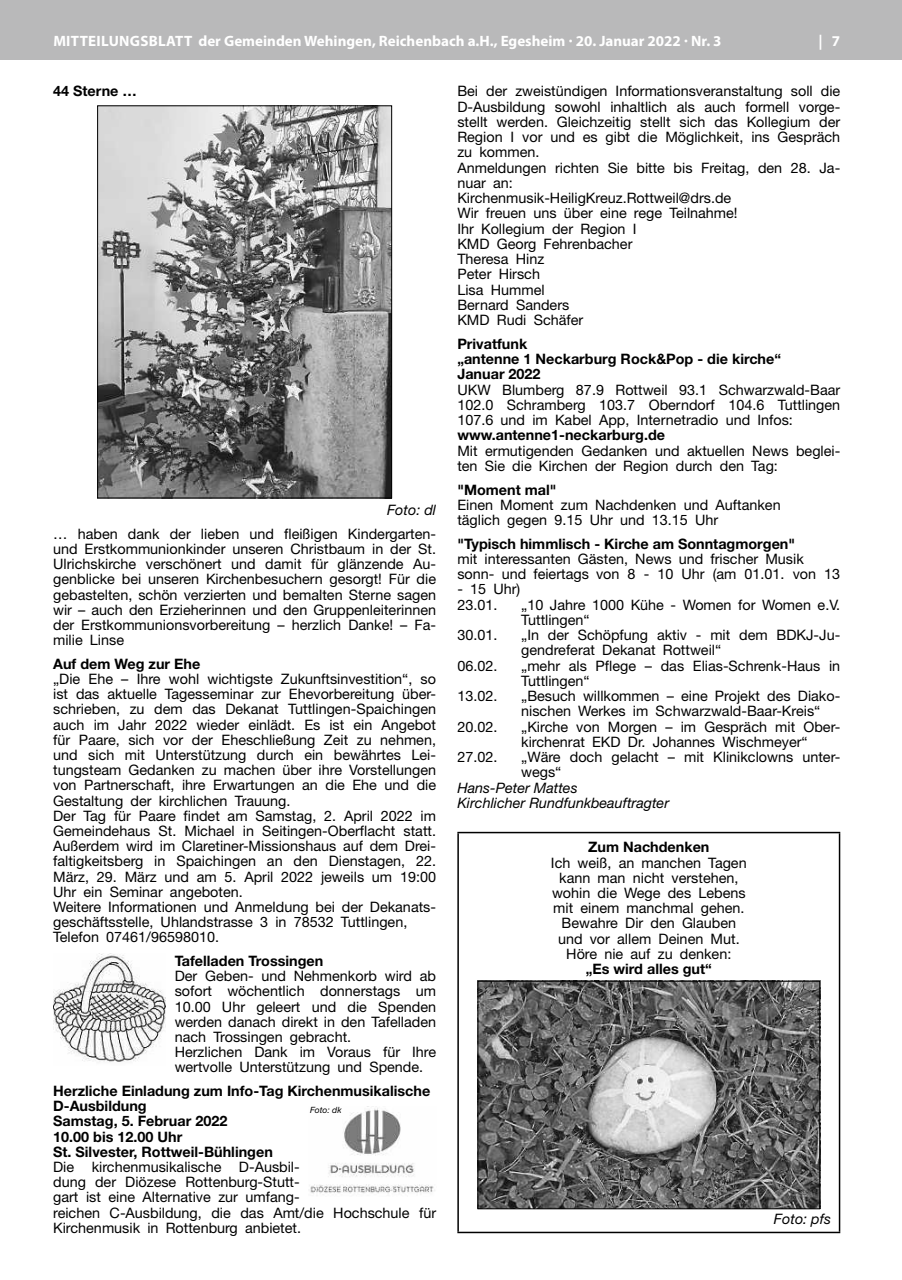
<style>
.page{position:relative;width:902px;height:1280px;background:#fff}
.page>*{position:absolute;margin:0;border:0;box-sizing:border-box;transform-origin:0 0}
.t1{font:700 15px "Myriad Pro";color:#fff}
.t2{font:14.4px/15.1px "Helvetica Neue";color:#000}
.t3{font:700 14.4px/15.1px "Helvetica Neue";color:#000}
.t4{font:italic 14.4px/15.3px "Helvetica Neue";color:#000}
.t5{font:italic 8.55px "Helvetica Neue";color:#000}
</style>
<div class="page">
<div style="left:0;top:0;width:901px;height:60px;background:#b9b9ba"></div>
<img style="left:99px;top:108px;width:291px;height:388px">
<div style="left:97px;top:106px;width:295px;height:392px;border:1px solid #000"></div>
<img style="left:53px;top:953px;width:113px;height:109px">
<img style="left:310px;top:1108px;width:125px;height:86px">
<hr style="left:457px;top:832px;width:383px;height:1px;background:#000">
<hr style="left:457px;top:833px;width:2px;height:399px;background:#000">
<hr style="left:838px;top:833px;width:2px;height:399px;background:#000">
<hr style="left:457px;top:1232px;width:383px;height:1px;background:#000">
<img style="left:479px;top:983px;width:338px;height:224px">
<div style="left:477px;top:981px;width:342px;height:228px;border:1px solid #000"></div>
<p class="t1" style="left:53px;top:31px;width:669px">MITTeIluNgSblATT der gemeinden Wehingen, Reichenbach a.H., egesheim · 20. Januar 2022 · Nr. 3</p>
<p class="t1" style="left:818px;top:31px;width:23px">| 7</p>
<p class="t3" style="left:53px;top:83px;width:85px">44 Sterne …</p>
<p class="t2" style="left:457px;top:83px;width:384px">Bei der zweistündigen Informationsveranstaltung soll die<br>D-Ausbildung sowohl inhaltlich als auch formell vorge&shy;stellt werden. Gleichzeitig stellt sich das Kollegium der<br>Region I vor und es gibt die Möglichkeit, ins Gespräch zu kommen.<br>Anmeldungen richten Sie bitte bis Freitag, den 28. Ja&shy;nuar an:<br>Kirchenmusik-HeiligKreuz.Rottweil@drs.de<br>Wir freuen uns über eine rege Teilnahme!<br>Ihr Kollegium der Region I<br>KMD Georg Fehrenbacher<br>Theresa Hinz<br>Peter Hirsch<br>Lisa Hummel<br>Bernard Sanders<br>KMD Rudi Schäfer</p>
<p class="t3" style="left:457px;top:336px;width:325px">Privatfunk<br>„antenne 1 Neckarburg Rock&amp;Pop - die kirche“<br>Januar 2022</p>
<p class="t2" style="left:457px;top:382px;width:384px;text-align:justify">UKW Blumberg 87.9 Rottweil 93.1 Schwarzwald-Baar 102.0 Schramberg 103.7 Oberndorf 104.6 Tuttlingen 107.6 und im Kabel App, Internetradio und Infos:</p>
<p class="t3" style="left:457px;top:427px;width:209px">www.antenne1-neckarburg.de</p>
<p class="t2" style="left:457px;top:442px;width:384px">Mit ermutigenden Gedanken und aktuellen News beglei&shy;ten Sie die Kirchen der Region durch den Tag:</p>
<p class="t3" style="left:457px;top:481px;width:101px">"Moment mal"</p>
<p class="t2" style="left:457px;top:497px;width:325px">Einen Moment zum Nachdenken und Auftanken täglich gegen 9.15 Uhr und 13.15 Uhr</p>
<p class="t3" style="left:457px;top:536px;width:339px">"Typisch himmlisch - Kirche am Sonntagmorgen"</p>
<p class="t2" style="left:457px;top:551px;width:384px">mit interessanten Gästen, News und frischer Musik sonn- und feiertags von 8 - 10 Uhr (am 01.01. von 13</p>
<p class="t2" style="left:457px;top:581px;width:64px">- 15 Uhr)<br>23.01.</p>
<p class="t4" style="left:387px;top:502px;width:51px">Foto: dl</p>
<p class="t2" style="left:53px;top:526px;width:384px;text-align:justify">… haben dank der lieben und fleißigen Kindergarten&shy;und Erstkommunionkinder unseren Christbaum in der St.<br>Ulrichskirche verschönert und damit für glänzende Au&shy;genblicke bei unseren Kirchenbesuchern gesorgt! Für die gebastelten, schön verzierten und bemalten Sterne sagen wir – auch den Erzieherinnen und den Gruppenleiterinnen der Erstkommunionsvorbereitung – herzlich Danke! – Fa&shy;milie Linse</p>
<p class="t3" style="left:53px;top:656px;width:149px">Auf dem Weg zur Ehe</p>
<p class="t2" style="left:53px;top:671px;width:384px">„Die Ehe – Ihre wohl wichtigste Zukunftsinvestition“, so ist das aktuelle Tagesseminar zur Ehevorbereitung über&shy;schrieben, zu dem das Dekanat Tuttlingen-Spaichingen auch im Jahr 2022 wieder einlädt. Es ist ein Angebot für Paare, sich vor der Eheschließung Zeit zu nehmen, und sich mit Unterstützung durch ein bewährtes Lei&shy;tungsteam Gedanken zu machen über ihre Vorstellungen von Partnerschaft, ihre Erwartungen an die Ehe und die Gestaltung der kirchlichen Trauung.<br>Der Tag für Paare findet am Samstag, 2. April 2022 im Gemeindehaus St. Michael in Seitingen-Oberflacht statt.<br>Außerdem wird im Claretiner-Missionshaus auf dem Drei&shy;faltigkeitsberg in Spaichingen an den Dienstagen, 22.<br>März, 29. März und am 5. April 2022 jeweils um 19:00<br>Uhr ein Seminar angeboten.<br>Weitere Informationen und Anmeldung bei der Dekanats&shy;geschäftsstelle, Uhlandstrasse 3 in 78532 Tuttlingen, Telefon 07461/96598010.</p>
<p class="t3" style="left:175px;top:953px;width:150px">Tafelladen Trossingen</p>
<p class="t2" style="left:175px;top:968px;width:263px">Der Geben- und Nehmenkorb wird ab sofort wöchentlich donnerstags um 10.00 Uhr geleert und die Spenden werden danach direkt in den Tafelladen nach Trossingen gebracht.<br>Herzlichen Dank im Voraus für Ihre wertvolle Unterstützung und Spende.</p>
<p class="t5" style="left:310px;top:1105px;width:33px">Foto: dk</p>
<p class="t2" style="left:521px;top:597px;width:320px">„10 Jahre 1000 Kühe - Women for Women e.V.<br>Tuttlingen“</p>
<p class="t2" style="left:457px;top:627px;width:42px">30.01.</p>
<p class="t2" style="left:521px;top:627px;width:320px">„In der Schöpfung aktiv - mit dem BDKJ-Ju&shy;gendreferat Dekanat Rottweil“</p>
<p class="t2" style="left:457px;top:658px;width:42px">06.02.</p>
<p class="t2" style="left:521px;top:658px;width:320px">„mehr als Pflege – das Elias-Schrenk-Haus in<br>Tuttlingen“</p>
<p class="t2" style="left:457px;top:688px;width:42px">13.02.</p>
<p class="t2" style="left:521px;top:688px;width:320px">„Besuch willkommen – eine Projekt des Diako&shy;nischen Werkes im Schwarzwald-Baar-Kreis“</p>
<p class="t2" style="left:457px;top:719px;width:42px">20.02.</p>
<p class="t2" style="left:521px;top:719px;width:320px">„Kirche von Morgen – im Gespräch mit Ober&shy;kirchenrat EKD Dr. Johannes Wischmeyer“</p>
<p class="t2" style="left:457px;top:749px;width:42px">27.02.</p>
<p class="t2" style="left:521px;top:749px;width:320px">„Wäre doch gelacht – mit Klinikclowns unter&shy;wegs“</p>
<p class="t4" style="left:457px;top:780px;width:213px">Hans-Peter Mattes<br>Kirchlicher Rundfunkbeauftragter</p>
<p class="t3" style="left:588px;top:839px;width:123px">Zum Nachdenken</p>
<p class="t2" style="left:551px;top:855px;width:197px;text-align:center">Ich weiß, an manchen Tagen kann man nicht verstehen, wohin die Wege des Lebens mit einem manchmal gehen.<br>Bewahre Dir den Glauben und vor allem Deinen Mut.<br>Höre nie auf zu denken:</p>
<p class="t3" style="left:585px;top:961px;width:128px">„Es wird alles gut“</p>
<p class="t3" style="left:53px;top:1083px;width:378px">Herzliche Einladung zum Info-Tag Kirchenmusikalische<br>D-Ausbildung<br>Samstag, 5. Februar 2022<br>10.00 bis 12.00 Uhr<br>St. Silvester, Rottweil-Bühlingen</p>
<p class="t2" style="left:53px;top:1159px;width:384px">Die kirchenmusikalische D-Ausbil-<br>dung der Diözese Rottenburg-Stutt-<br>gart ist eine Alternative zur umfang-<br>reichen C-Ausbildung, die das Amt/die Hochschule für Kirchenmusik in Rottenburg anbietet.</p>
<p class="t4" style="left:773px;top:1211px;width:59px">Foto: pfs</p>
</div>
